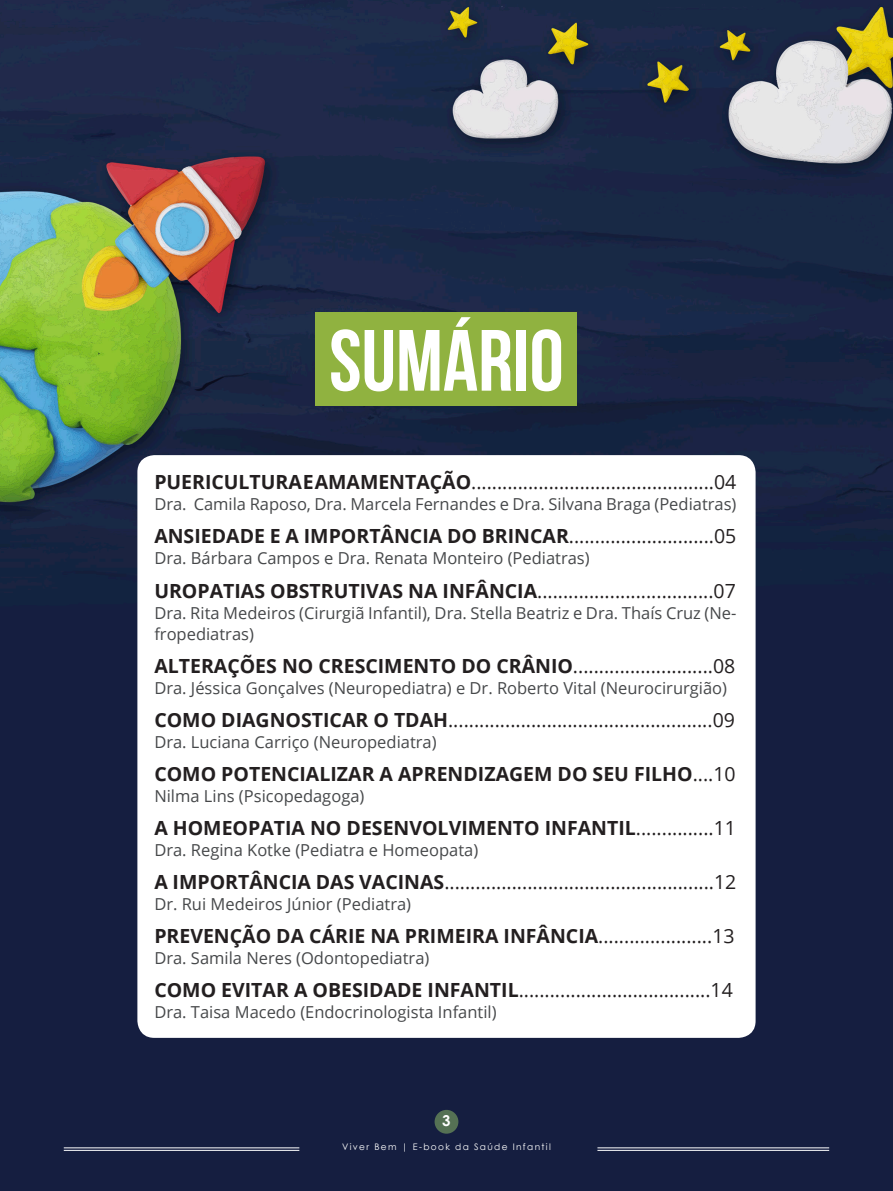
<style>
.page{position:relative;width:893px;height:1191px;background:#fff}
.page>*{position:absolute;margin:0;border:0;box-sizing:border-box;transform-origin:0 0}
.Retranca{font:700 86.7px "Bebas Neue";color:#fff}
.Vida_de_Corredor{font:19.5px "Open Sans";color:#231f20}
.Vida_de_Corredor-2{font:700 19.5px "Open Sans";color:#231f20}
.Estilo_de_parágrafo{font:19.5px "Open Sans";color:#231f20}
.Estilo_de_parágrafo-2{font:700 19.5px "Open Sans";color:#231f20}
.Vida_de_Corredor-3{font:16.5px/21px "Open Sans";color:#46484a}
.t1{font:700 15px "Century Gothic";color:#fff}
.t2{font:9px "Century Gothic";letter-spacing:.15em;color:#fff}
.s1{font-weight:700}
.s2{font-weight:400}
</style>
<div class="page">
<img style="left:0;top:0;width:893px;height:1191px">
<hr style="left:64px;top:1147px;width:235px;height:1px;background:#fff">
<hr style="left:64px;top:1150px;width:235px;height:1px;background:#fff">
<div style="left:435px;top:1109px;width:23px;height:24px;background:#557154;border-radius:50%"></div>
<hr style="left:597px;top:1147px;width:232px;height:1px;background:#fff">
<hr style="left:597px;top:1150px;width:232px;height:1px;background:#fff">
<div style="left:137px;top:455px;width:619px;height:582px;background:#fff;border-radius:17px"></div>
<div style="left:316px;top:313px;width:261px;height:93px;background:#90b240"></div>
<p class="Retranca" style="left:329px;top:313px;width:236px">SUMÁRIO</p>
<p class="Vida_de_Corredor" style="left:154px;top:469px;width:583px"><span class="s1">PUERICULTURA E AMAMENTAÇÃO</span>...............................................04</p>
<p class="Vida_de_Corredor-3" style="left:154px;top:493px;width:584px">Dra. Camila Raposo, Dra. Marcela Fernandes e Dra. Silvana Braga (Pediatras)</p>
<p class="Estilo_de_parágrafo-2" style="left:154px;top:522px;width:584px">ANSIEDADE E A IMPORTÂNCIA DO BRINCAR<span class="s2">............................05</span></p>
<p class="Vida_de_Corredor-3" style="left:154px;top:547px;width:437px">Dra. Bárbara Campos e Dra. Renata Monteiro (Pediatras)</p>
<p class="Estilo_de_parágrafo" style="left:154px;top:577px;width:583px"><span class="s1">UROPATIAS OBSTRUTIVAS NA INFÂNCIA</span>..................................07</p>
<p class="Vida_de_Corredor-3" style="left:154px;top:601px;width:584px">Dra. Rita Medeiros (Cirurgiã Infantil), Dra. Stella Beatriz e Dra. Thaís Cruz (Ne&shy;fropediatras)</p>
<p class="Vida_de_Corredor-2" style="left:154px;top:651px;width:582px">ALTERAÇÕES NO CRESCIMENTO DO CRÂNIO<span class="s2">...........................08</span></p>
<p class="Vida_de_Corredor-3" style="left:154px;top:676px;width:574px">Dra. Jéssica Gonçalves (Neuropediatra) e Dr. Roberto Vital (Neurocirurgião)</p>
<p class="Vida_de_Corredor" style="left:154px;top:706px;width:582px"><span class="s1">COMO DIAGNOSTICAR O TDAH</span>...................................................09</p>
<p class="Vida_de_Corredor-3" style="left:154px;top:730px;width:284px">Dra. Luciana Carriço (Neuropediatra)</p>
<p class="Vida_de_Corredor-2" style="left:154px;top:759px;width:583px">COMO POTENCIALIZAR A APRENDIZAGEM DO SEU FILHO<span class="s2">....10</span></p>
<p class="Vida_de_Corredor-3" style="left:154px;top:784px;width:212px">Nilma Lins (Psicopedagoga)</p>
<p class="Vida_de_Corredor-2" style="left:154px;top:813px;width:583px">A HOMEOPATIA NO DESENVOLVIMENTO INFANTIL<span class="s2">...............11</span></p>
<p class="Vida_de_Corredor-3" style="left:154px;top:838px;width:325px">Dra. Regina Kotke (Pediatra e Homeopata)</p>
<p class="Vida_de_Corredor" style="left:154px;top:868px;width:584px"><span class="s1">A IMPORTÂNCIA DAS VACINAS</span>....................................................12</p>
<p class="Vida_de_Corredor-3" style="left:154px;top:892px;width:258px">Dr. Rui Medeiros Júnior (Pediatra)</p>
<p class="Vida_de_Corredor-2" style="left:154px;top:921px;width:582px">PREVENÇÃO DA CÁRIE NA PRIMEIRA INFÂNCIA<span class="s2">......................13</span></p>
<p class="Vida_de_Corredor-3" style="left:154px;top:946px;width:277px">Dra. Samila Neres (Odontopediatra)</p>
<p class="Vida_de_Corredor" style="left:154px;top:976px;width:580px"><span class="s1">COMO EVITAR A OBESIDADE INFANTIL</span>.....................................14</p>
<p class="Vida_de_Corredor-3" style="left:154px;top:1000px;width:344px">Dra. Taisa Macedo (Endocrinologista Infantil)</p>
<p class="t1" style="left:442px;top:1111px;width:10px">3</p>
<p class="t2" style="left:342px;top:1140px;width:210px">Viver Bem | E-book da Saúde Infantil</p>
</div>
